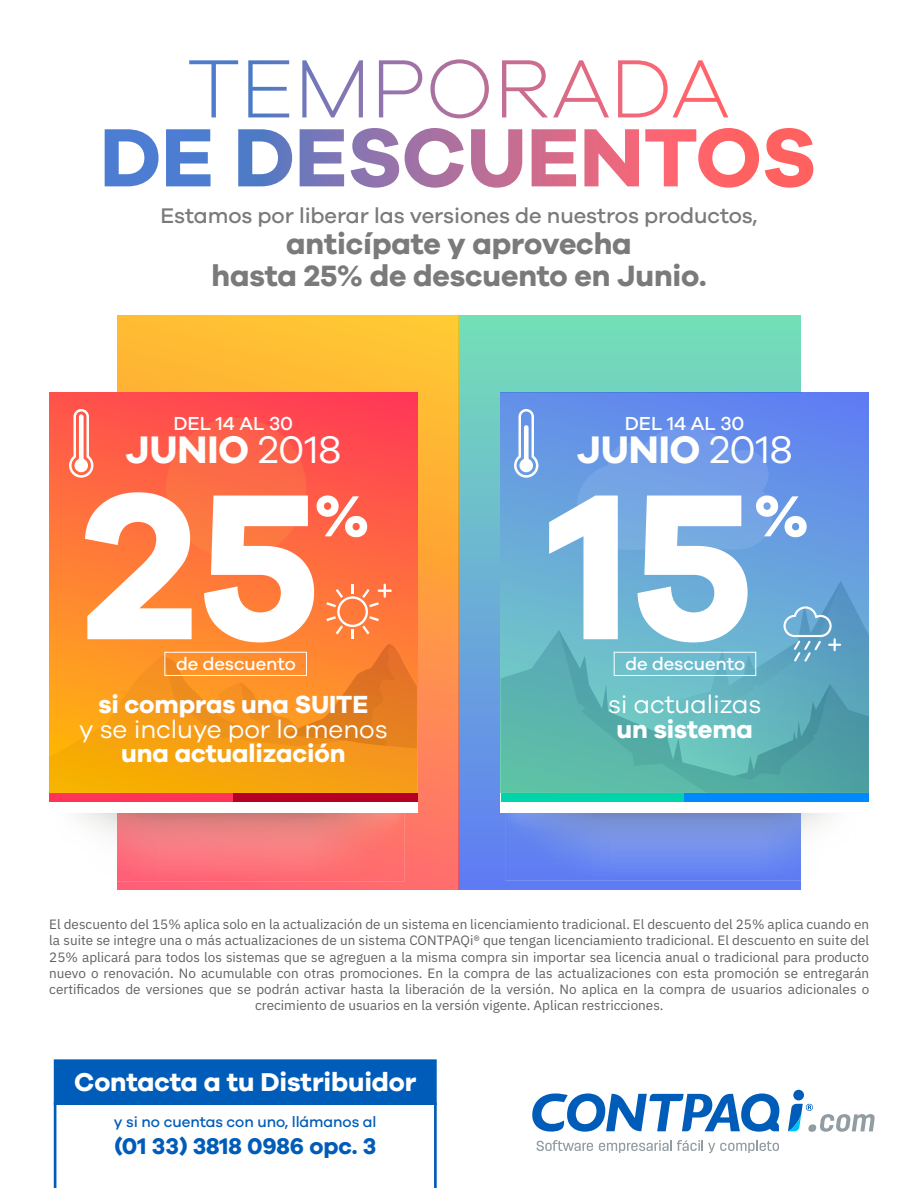
<style>
.page{position:relative;width:918px;height:1188px;background:#fff}
.page>*{position:absolute;margin:0;border:0;box-sizing:border-box;transform-origin:0 0}
.t1{font:700 214.5px "Galano Grotesque";color:#fff}
.t2{font:900 59.7px "Galano Grotesque";color:#fff}
.t3{font:700 39.6px "Galano Grotesque";letter-spacing:-.005em;color:#fff}
.t4{font:700 30.3px/31.7px "Galano Grotesque";letter-spacing:-.005em;color:#7b7a7a;text-align:center}
.t5{font:700 26.55px "Galano Grotesque";letter-spacing:-.005em;color:#fff}
.t6{font:700 25.5px "Galano Grotesque";letter-spacing:-.005em;color:#fff}
.t7{font:25.5px "Galano Grotesque";letter-spacing:-.005em;color:#fff}
.t8{font:700 23.4px "Galano Grotesque";letter-spacing:-.005em;color:#005cb9}
.t9{font:500 21.9px "Galano Grotesque";letter-spacing:-.005em;color:#7b7a7a}
.t10{font:500 19.5px "Galano Grotesque";letter-spacing:-.005em;color:#fff}
.t11{font:500 18.3px "Galano Grotesque";letter-spacing:-.005em;color:#fff}
.t12{font:500 15.15px "Galano Grotesque";letter-spacing:-.005em;color:#005cb9}
.t13{font:13.5px/16.2px "IBM Plex Sans";color:#606060;text-align:center}
.s1{font-weight:400}
</style>
<div class="page">
<div style="left:459px;top:316px;width:342px;height:573px;background:linear-gradient(to bottom,#74dfb7,#607ef3)"></div>
<svg style="left:117px;top:316px;width:342px;height:573px;background:#fea740"></svg>
<svg style="left:77px;top:812px;width:327px;height:70px;background:#f5898b"></svg>
<div style="left:49px;top:393px;width:369px;height:419px;background:#fff"></div>
<svg style="left:49px;top:393px;width:369px;height:400px;background:#fe6441"></svg>
<svg style="left:49px;top:655px;width:368px;height:138px;background:#f8a212"></svg>
<div style="left:166px;top:418px;width:140px;height:140px;background:linear-gradient(to bottom,#fc5c4d,#fc7f3e);border-radius:50%"></div>
<div style="left:49px;top:793px;width:184px;height:9px;background:#ff3457"></div>
<div style="left:233px;top:793px;width:185px;height:9px;background:#b50024"></div>
<svg style="left:163px;top:584px;width:254px;height:164px;background:#f7872d"></svg>
<svg style="left:69px;top:409px;width:24px;height:69px"></svg>
<div style="left:165px;top:652px;width:142px;height:24px;border:1px solid #fff"></div>
<div style="left:501px;top:793px;width:183px;height:9px;background:#00d4aa"></div>
<svg style="left:501px;top:393px;width:368px;height:237px;background:#6597e3"></svg>
<svg style="left:577px;top:426px;width:196px;height:124px;background:#71a0e5"></svg>
<svg style="left:505px;top:581px;width:364px;height:300px;background:#6eb0cb"></svg>
<svg style="left:514px;top:409px;width:24px;height:69px"></svg>
<div style="left:614px;top:652px;width:142px;height:24px;border:1px solid #fff"></div>
<svg style="left:189px;top:60px;width:49px;height:57px"></svg>
<svg style="left:248px;top:60px;width:41px;height:57px"></svg>
<svg style="left:302px;top:60px;width:61px;height:57px"></svg>
<svg style="left:379px;top:60px;width:43px;height:57px"></svg>
<svg style="left:430px;top:59px;width:59px;height:59px"></svg>
<svg style="left:502px;top:60px;width:107px;height:57px"></svg>
<svg style="left:618px;top:60px;width:110px;height:57px"></svg>
<svg style="left:105px;top:129px;width:54px;height:57px"></svg>
<svg style="left:166px;top:129px;width:45px;height:57px"></svg>
<svg style="left:238px;top:129px;width:54px;height:57px"></svg>
<svg style="left:300px;top:129px;width:44px;height:57px"></svg>
<svg style="left:351px;top:128px;width:48px;height:60px"></svg>
<svg style="left:405px;top:128px;width:59px;height:60px"></svg>
<svg style="left:471px;top:129px;width:51px;height:59px"></svg>
<svg style="left:532px;top:129px;width:44px;height:57px"></svg>
<svg style="left:584px;top:129px;width:55px;height:57px"></svg>
<svg style="left:645px;top:128px;width:114px;height:60px"></svg>
<svg style="left:765px;top:128px;width:48px;height:60px"></svg>
<svg style="left:537px;top:1140px;width:56px;height:11px"></svg>
<svg style="left:599px;top:1140px;width:180px;height:13px"></svg>
<svg style="left:532px;top:1093px;width:247px;height:39px"></svg>
<div style="left:793px;top:1090px;width:11px;height:10px;background:#005cb9;border-radius:50%"></div>
<svg style="left:788px;top:1104px;width:25px;height:27px"></svg>
<svg style="left:820px;top:1114px;width:55px;height:18px"></svg>
<div style="left:808px;top:1124px;width:8px;height:8px;background:#929da3;border-radius:3px"></div>
<div style="left:54px;top:1059px;width:383px;height:46px;background:#005cb9;border:3px solid #005cb9"></div>
<svg style="left:54px;top:1102px;width:383px;height:86px"></svg>
<h3 class="t9" style="left:161px;top:202px;width:599px">Estamos por liberar las versiones de nuestros productos,</h3>
<h3 class="t4" style="left:211px;top:227px;width:497px">anticípate y aprovecha<br>hasta 25% de descuento en Junio.</h3>
<h3 class="t10" style="left:173px;top:412px;width:121px">DEL 14 AL 30</h3>
<h3 class="t10" style="left:625px;top:412px;width:121px">DEL 14 AL 30</h3>
<h3 class="t3" style="left:126px;top:425px;width:217px">JUNIO <span class="s1">2018</span></h3>
<h3 class="t3" style="left:577px;top:425px;width:217px">JUNIO <span class="s1">2018</span></h3>
<h1 class="t1" style="left:81px;top:434px;width:242px">25</h1>
<h2 class="t2" style="left:314px;top:478px;width:57px">%</h2>
<h1 class="t1" style="left:549px;top:434px;width:207px">15</h1>
<h2 class="t2" style="left:754px;top:478px;width:57px">%</h2>
<h3 class="t11" style="left:176px;top:653px;width:121px">de descuento</h3>
<h3 class="t11" style="left:626px;top:653px;width:121px">de descuento</h3>
<h3 class="t6" style="left:98px;top:689px;width:272px">si compras una SUITE</h3>
<h3 class="t7" style="left:79px;top:714px;width:310px">y se incluye por lo menos</h3>
<h3 class="t6" style="left:121px;top:738px;width:226px">una actualización</h3>
<h3 class="t7" style="left:608px;top:689px;width:155px">si actualizas</h3>
<h3 class="t6" style="left:617px;top:713px;width:138px">un sistema</h3>
<p class="t13" style="left:49px;top:915px;width:822px">El descuento del 15% aplica solo en la actualización de un sistema en licenciamiento tradicional. El descuento del 25% aplica cuando en la suite se integre una o más actualizaciones de un sistema CONTPAQi® que tengan licenciamiento tradicional. El descuento en suite del 25% aplicará para todos los sistemas que se agreguen a la misma compra sin importar sea licencia anual o tradicional para producto nuevo o renovación. No acumulable con otras promociones. En la compra de las actualizaciones con esta promoción se entregarán certificados de versiones que se podrán activar hasta la liberación de la versión. No aplica en la compra de usuarios adicionales o crecimiento de usuarios en la versión vigente. Aplican restricciones.</p>
<h3 class="t5" style="left:74px;top:1065px;width:344px">Contacta a tu Distribuidor</h3>
<p class="t12" style="left:114px;top:1113px;width:264px">y si no cuentas con uno, llámanos al</p>
<h3 class="t8" style="left:114px;top:1132px;width:263px">(01 33) 3818 0986 opc. 3</h3>
</div>
